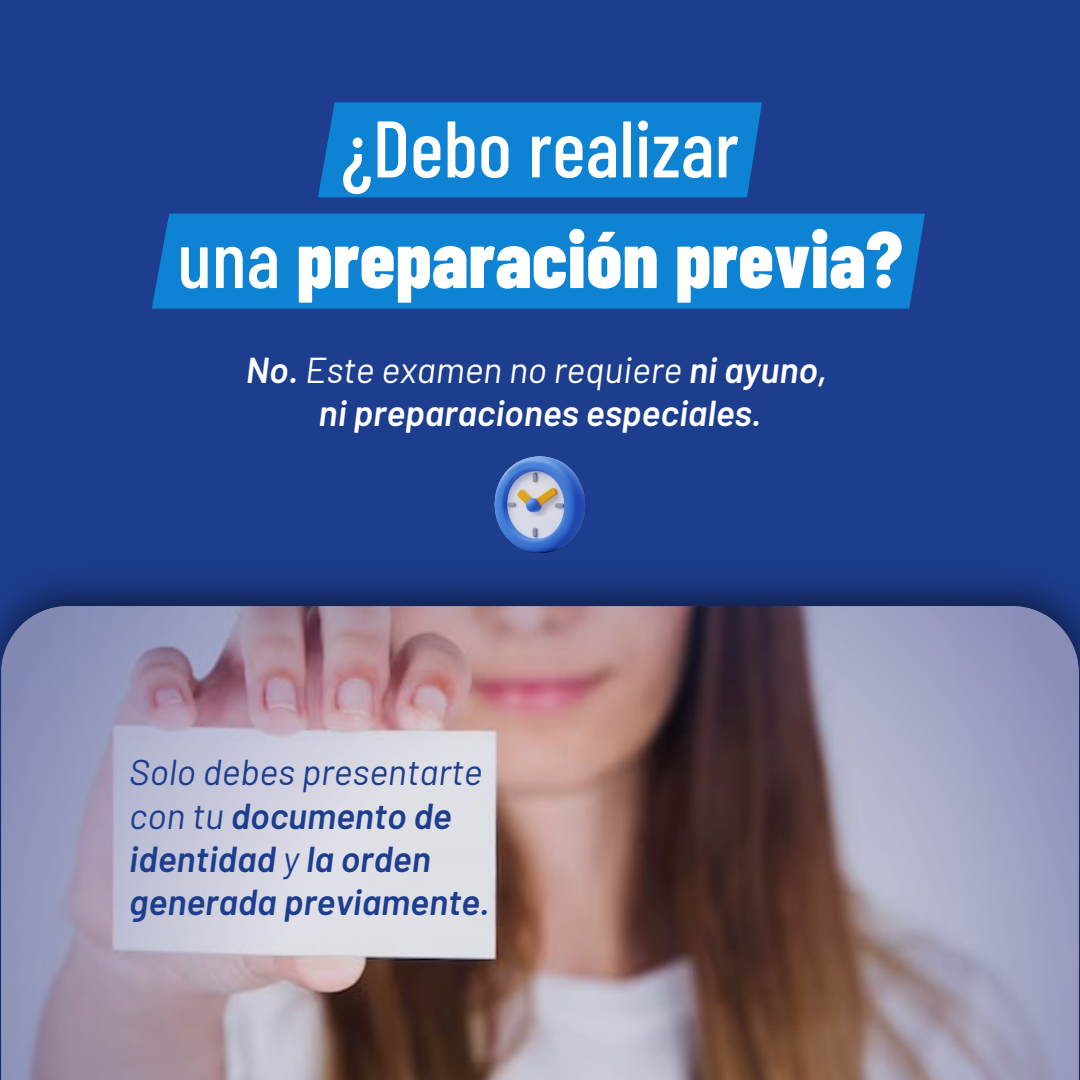
<style>
.page{position:relative;width:1080px;height:1080px;background:#1d3d8f}
.page>*{position:absolute;margin:0;border:0;box-sizing:border-box;transform-origin:0 0}
.t1{font:800 80px/110.6px "Barlow Condensed";color:#fff;text-align:center}
.t2{font:italic 600 36px/43.2px "Barlow";color:#1d3d8f}
.t3{font:italic 600 36px/43.2px "Barlow";color:#fff;text-align:center}
.s1{font-weight:500}
.s2{font-weight:400}
</style>
<div class="page">
<div style="left:318px;top:102px;width:444px;height:95px;background:#0e83d3"></div>
<div style="left:152px;top:214px;width:773px;height:95px;background:#0e83d3"></div>
<img style="left:1px;top:606px;width:1078px;height:474px">
<img style="left:494px;top:457px;width:92px;height:96px">
<h1 class="t1" style="left:177px;top:92px;width:727px"><span class="s1">¿Debo realizar<br>una</span> preparación previa?</h1>
<p class="t3" style="left:246px;top:346px;width:583px">No. <span class="s2">Este examen no requiere</span> ni ayuno, ni preparaciones especiales.</p>
<p class="t2" style="left:129px;top:748px;width:362px"><span class="s2">Solo debes presentarte con tu</span> documento de identidad <span class="s2">y</span> la orden generada previamente.</p>
</div>
